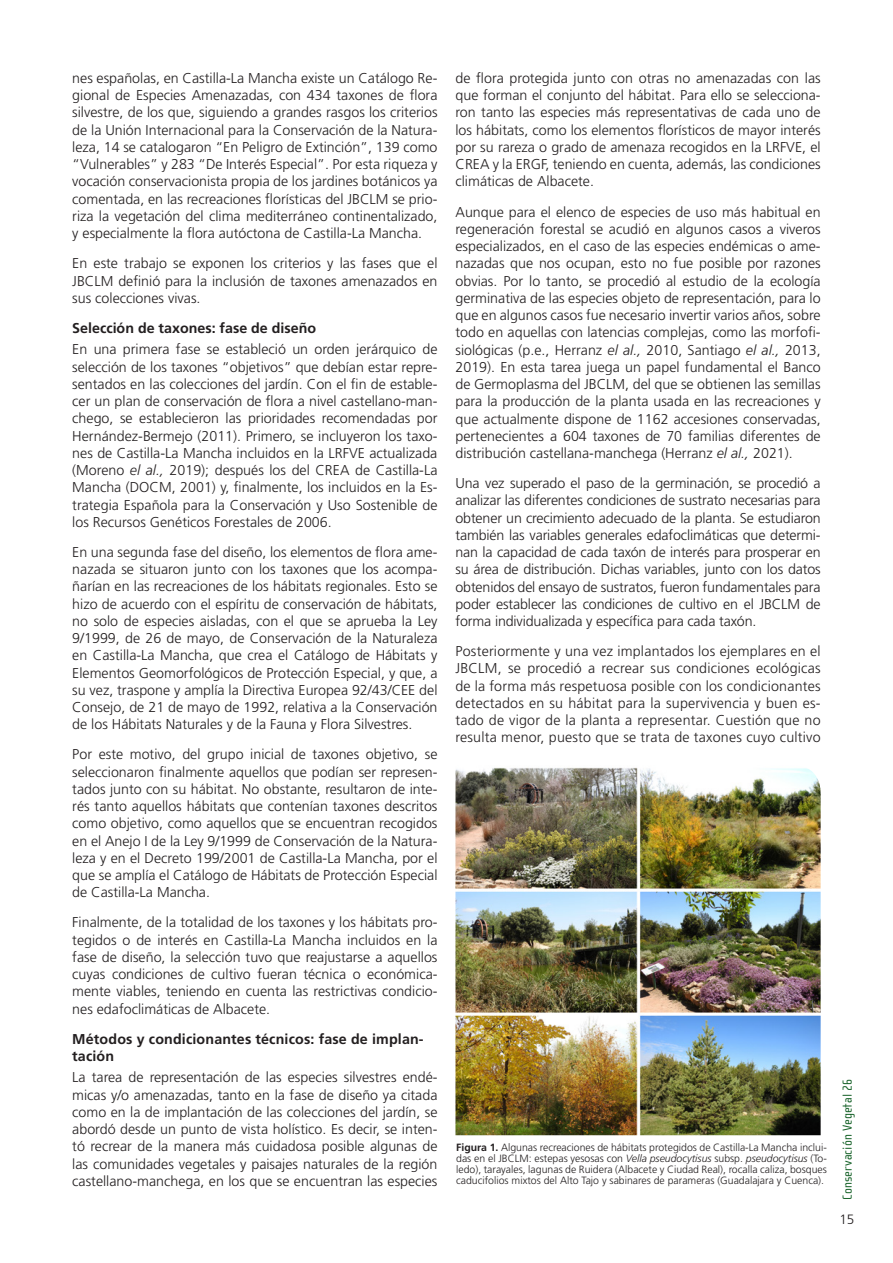
<style>
.page{position:relative;width:893px;height:1263px;background:#fff}
.page>*{position:absolute;margin:0;border:0;box-sizing:border-box;transform-origin:0 0}
.t1{font:300 14.25px/17.2px "Frutiger";color:#231f20;text-align:justify}
.t2{font:700 14.25px/17.2px "Frutiger";letter-spacing:.01em;color:#231f20}
.t3{font:13.5px "Cholla Sans";letter-spacing:.01em;color:#176229}
.t4{font:300 13.5px "Frutiger";color:#231f20}
.t5{font:300 10.5px/11.2px "Frutiger";color:#231f20;text-align:justify}
.s1{font-style:italic}
.s2{font-weight:700}
</style>
<div class="page">
<img style="left:455px;top:767px;width:366px;height:368px">
<p class="t1" style="left:72px;top:70px;width:367px">nes españolas, en Castilla-La Mancha existe un Catálogo Re&shy;gional de Especies Amenazadas, con 434 taxones de flora silvestre, de los que, siguiendo a grandes rasgos los criterios de la Unión Internacional para la Conservación de la Natura&shy;leza, 14 se catalogaron “En Peligro de Extinción”, 139 como “Vulnerables” y 283 “De Interés Especial”. Por esta riqueza y vocación conservacionista propia de los jardines botánicos ya comentada, en las recreaciones florísticas del JBCLM se prio&shy;riza la vegetación del clima mediterráneo continentalizado, y especialmente la flora autóctona de Castilla-La Mancha.</p>
<p class="t1" style="left:72px;top:255px;width:367px">En este trabajo se exponen los criterios y las fases que el JBCLM definió para la inclusión de taxones amenazados en sus colecciones vivas.</p>
<p class="t2" style="left:72px;top:319px;width:245px">Selección de taxones: fase de diseño</p>
<p class="t1" style="left:72px;top:341px;width:367px">En una primera fase se estableció un orden jerárquico de selección de los taxones “objetivos” que debían estar repre&shy;sentados en las colecciones del jardín. Con el fin de estable&shy;cer un plan de conservación de flora a nivel castellano-man&shy;chego, se establecieron las prioridades recomendadas por Hernández-Bermejo (2011). Primero, se incluyeron los taxo&shy;nes de Castilla-La Mancha incluidos en la LRFVE actualizada (Moreno <span class="s1">el al.,</span> 2019); después los del CREA de Castilla-La Mancha (DOCM, 2001) y, finalmente, los incluidos en la Es&shy;trategia Española para la Conservación y Uso Sostenible de los Recursos Genéticos Forestales de 2006.</p>
<p class="t1" style="left:72px;top:543px;width:367px">En una segunda fase del diseño, los elementos de flora ame&shy;nazada se situaron junto con los taxones que los acompa&shy;ñarían en las recreaciones de los hábitats regionales. Esto se hizo de acuerdo con el espíritu de conservación de hábitats, no solo de especies aisladas, con el que se aprueba la Ley 9/1999, de 26 de mayo, de Conservación de la Naturaleza en Castilla-La Mancha, que crea el Catálogo de Hábitats y Elementos Geomorfológicos de Protección Especial, y que, a su vez, traspone y amplía la Directiva Europea 92/43/CEE del Consejo, de 21 de mayo de 1992, relativa a la Conservación de los Hábitats Naturales y de la Fauna y Flora Silvestres.</p>
<p class="t1" style="left:72px;top:746px;width:367px">Por este motivo, del grupo inicial de taxones objetivo, se seleccionaron finalmente aquellos que podían ser represen&shy;tados junto con su hábitat. No obstante, resultaron de inte&shy;rés tanto aquellos hábitats que contenían taxones descritos como objetivo, como aquellos que se encuentran recogidos en el Anejo I de la Ley 9/1999 de Conservación de la Natura&shy;leza y en el Decreto 199/2001 de Castilla-La Mancha, por el que se amplía el Catálogo de Hábitats de Protección Especial de Castilla-La Mancha.</p>
<p class="t1" style="left:72px;top:914px;width:367px">Finalmente, de la totalidad de los taxones y los hábitats pro&shy;tegidos o de interés en Castilla-La Mancha incluidos en la fase de diseño, la selección tuvo que reajustarse a aquellos cuyas condiciones de cultivo fueran técnica o económica&shy;mente viables, teniendo en cuenta las restrictivas condicio&shy;nes edafoclimáticas de Albacete.</p>
<p class="t2" style="left:72px;top:1030px;width:353px">Métodos y condicionantes técnicos: fase de implan&shy;tación</p>
<p class="t1" style="left:72px;top:1069px;width:367px">La tarea de representación de las especies silvestres endé&shy;micas y/o amenazadas, tanto en la fase de diseño ya citada como en la de implantación de las colecciones del jardín, se abordó desde un punto de vista holístico. Es decir, se inten&shy;tó recrear de la manera más cuidadosa posible algunas de las comunidades vegetales y paisajes naturales de la región castellano-manchega, en los que se encuentran las especies</p>
<p class="t1" style="left:455px;top:70px;width:367px">de flora protegida junto con otras no amenazadas con las que forman el conjunto del hábitat. Para ello se selecciona&shy;ron tanto las especies más representativas de cada uno de los hábitats, como los elementos florísticos de mayor interés por su rareza o grado de amenaza recogidos en la LRFVE, el CREA y la ERGF, teniendo en cuenta, además, las condiciones climáticas de Albacete.</p>
<p class="t1" style="left:455px;top:203px;width:367px">Aunque para el elenco de especies de uso más habitual en regeneración forestal se acudió en algunos casos a viveros especializados, en el caso de las especies endémicas o ame&shy;nazadas que nos ocupan, esto no fue posible por razones obvias. Por lo tanto, se procedió al estudio de la ecología germinativa de las especies objeto de representación, para lo que en algunos casos fue necesario invertir varios años, sobre todo en aquellas con latencias complejas, como las morfofi&shy;siológicas (p.e., Herranz <span class="s1">el al.,</span> 2010, Santiago <span class="s1">el al.,</span> 2013, 2019). En esta tarea juega un papel fundamental el Banco de Germoplasma del JBCLM, del que se obtienen las semillas para la producción de la planta usada en las recreaciones y que actualmente dispone de 1162 accesiones conservadas, pertenecientes a 604 taxones de 70 familias diferentes de distribución castellana-manchega (Herranz <span class="s1">el al.,</span> 2021).</p>
<p class="t1" style="left:455px;top:475px;width:367px">Una vez superado el paso de la germinación, se procedió a analizar las diferentes condiciones de sustrato necesarias para obtener un crecimiento adecuado de la planta. Se estudiaron también las variables generales edafoclimáticas que determi&shy;nan la capacidad de cada taxón de interés para prosperar en su área de distribución. Dichas variables, junto con los datos obtenidos del ensayo de sustratos, fueron fundamentales para poder establecer las condiciones de cultivo en el JBCLM de forma individualizada y específica para cada taxón.</p>
<p class="t1" style="left:455px;top:643px;width:367px">Posteriormente y una vez implantados los ejemplares en el JBCLM, se procedió a recrear sus condiciones ecológicas de la forma más respetuosa posible con los condicionantes detectados en su hábitat para la supervivencia y buen es&shy;tado de vigor de la planta a representar. Cuestión que no resulta menor, puesto que se trata de taxones cuyo cultivo</p>
<p class="t5" style="left:456px;top:1141px;width:372px"><span class="s2">Figura 1.</span> Algunas recreaciones de hábitats protegidos de Castilla-La Mancha inclui&shy;das en el JBCLM: estepas yesosas con <span class="s1">Vella pseudocytisus</span> subsp. <span class="s1">pseudocytisus</span> (To&shy;ledo), tarayales, lagunas de Ruidera (Albacete y Ciudad Real), rocalla caliza, bosques caducifolios mixtos del Alto Tajo y sabinares de parameras (Guadalajara y Cuenca).</p>
<p class="t3" style="left:840px;top:1200px;width:123px;rotate:-90deg">Conservación Vegetal 26</p>
<p class="t4" style="left:839px;top:1212px;width:17px">15</p>
</div>
